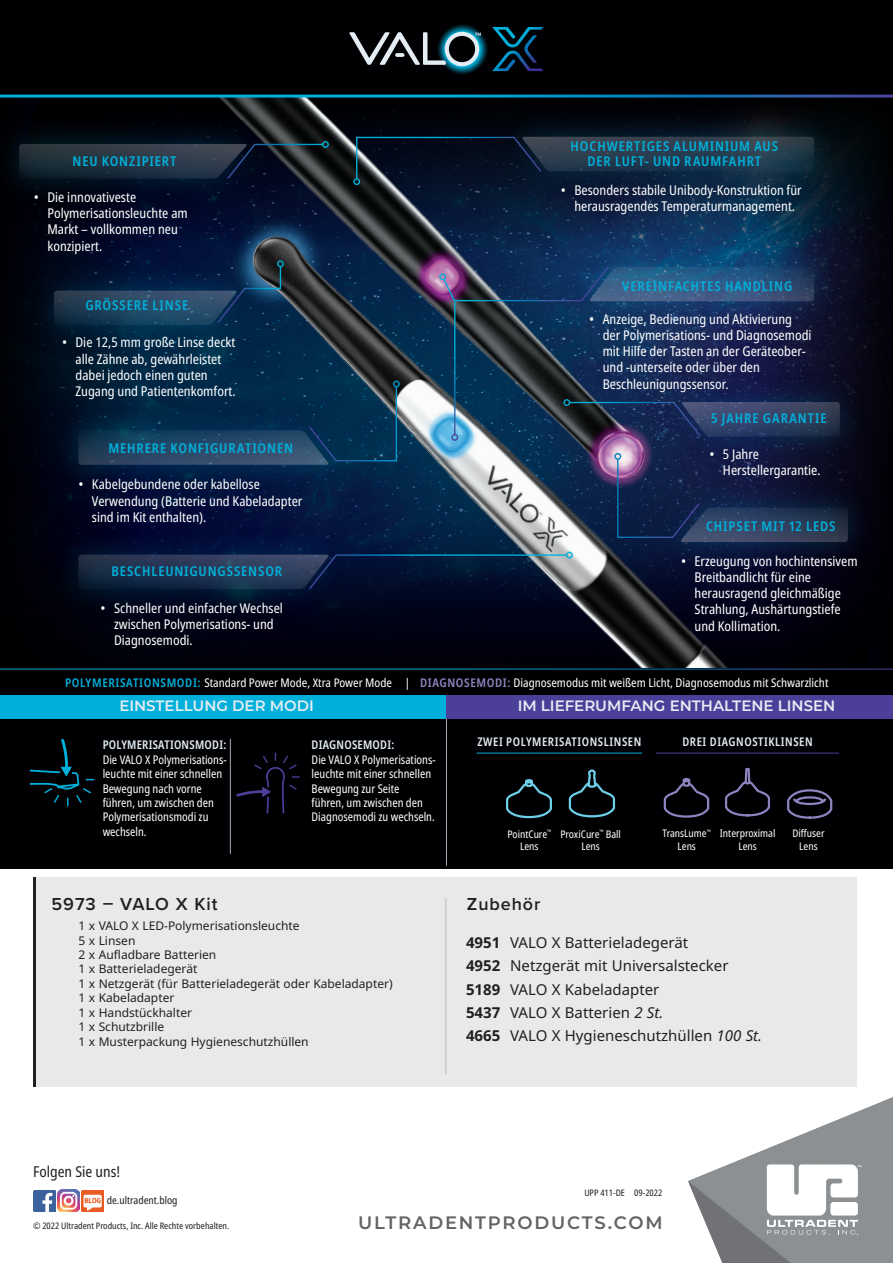
<style>
.page{position:relative;width:893px;height:1263px;background:#fff}
.page>*{position:absolute;margin:0;border:0;box-sizing:border-box;transform-origin:0 0}
.t1{font:600 18px "Montserrat";letter-spacing:.1em;color:#636366}
.t2{font:600 18px "Proxima Nova";letter-spacing:.05em;color:#231f20}
.t3{font:15px/23.1px "Noto Sans";color:#231f20}
.t4{font:600 15px "Montserrat";color:#e4ecf4}
.t5{font:condensed 15px "Noto Sans";color:#231f20}
.t6{font:condensed 13.5px/16.2px "Noto Sans";color:#fff}
.t7{font:600 condensed 13.5px/15px "Noto Sans";letter-spacing:.065em;color:#00b0da;text-align:center}
.t8{font:condensed 12px/14.4px "Noto Sans";color:#fff;scale:.96 1}
.t9{font:12px/14.4px "Noto Sans";color:#231f20}
.t10{font:condensed 12px "Noto Sans";color:#fff}
.t11{font:600 condensed 12px "Noto Sans";letter-spacing:.05em;color:#e4ecf4;scale:.96 1}
.t12{font:600 condensed 12px "Noto Sans";letter-spacing:.02em;color:#e4ecf4;scale:.96 1}
.t13{font:condensed 10.5px/12.6px "Noto Sans";color:#fff;text-align:center}
.t14{font:condensed 10.5px "Noto Sans";color:#231f20}
.t15{font:condensed 9px "Noto Sans";color:#231f20}
.s1{font-weight:600;color:#00b0da}
.s2{font-weight:600;color:#8e83be}
.s3{font-weight:700}
.s4{font-style:italic}
</style>
<div class="page">
<div style="left:0;top:695px;width:893px;height:173px;background:#000002"></div>
<svg style="left:846px;top:248px;width:47px;height:302px;background:#060510"></svg>
<svg style="left:0;top:248px;width:73px;height:302px;background:#00030d"></svg>
<svg style="left:0;top:98px;width:893px;height:150px;background:#01040a"></svg>
<div style="left:0;top:550px;width:893px;height:151px;background:#000002"></div>
<div style="left:0;top:0;width:893px;height:98px;background:#000002"></div>
<svg style="left:349px;top:24px;width:195px;height:51px"></svg>
<div style="left:36px;top:877px;width:821px;height:210px;background:#e9e9e9"></div>
<hr style="left:33px;top:877px;width:3px;height:210px;background:#231f20">
<hr style="left:445px;top:898px;width:1px;height:176px;background:#c7c8ca">
<img style="left:178px;top:146px;width:668px;height:523px">
<img style="left:73px;top:98px;width:653px;height:478px">
<div style="left:0;top:695px;width:446px;height:24px;background:#00b0da"></div>
<div style="left:446px;top:695px;width:447px;height:24px;background:#4c3f99"></div>
<hr style="left:446px;top:719px;width:1px;height:147px;background:#a8a9ad">
<svg style="left:236px;top:753px;width:64px;height:61px"></svg>
<hr style="left:477px;top:753px;width:165px;height:1px;background:#00b0da">
<hr style="left:656px;top:753px;width:183px;height:1px;background:#4c3f99">
<svg style="left:30px;top:739px;width:64px;height:67px"></svg>
<hr style="left:230px;top:739px;width:1px;height:115px;background:#a8a9ad">
<div style="left:439px;top:273px;width:7px;height:7px;border:1px solid #fff;border-radius:50%"></div>
<div style="left:565px;top:239px;width:277px;height:90px;background:#00b0da;opacity:.75"></div>
<svg style="left:442px;top:265px;width:372px;height:37px;background:#2c4a74"></svg>
<div style="left:614px;top:453px;width:7px;height:7px;border:1px solid #fff;border-radius:50%"></div>
<div style="left:656px;top:479px;width:220px;height:91px;background:#00b0da;opacity:.75"></div>
<svg style="left:616px;top:458px;width:232px;height:84px;background:#1d294c"></svg>
<div style="left:563px;top:399px;width:7px;height:7px;border:1px solid #fff;border-radius:50%"></div>
<div style="left:658px;top:374px;width:210px;height:91px;background:#00b0da;opacity:.75"></div>
<svg style="left:568px;top:401px;width:272px;height:37px;background:#2a3658"></svg>
<div style="left:277px;top:260px;width:7px;height:7px;border:1px solid #fff;border-radius:50%"></div>
<div style="left:27px;top:262px;width:234px;height:91px;background:#00b0da;opacity:.75"></div>
<svg style="left:54px;top:265px;width:228px;height:60px;background:#143250"></svg>
<div style="left:353px;top:178px;width:7px;height:7px;border:1px solid #fff;border-radius:50%"></div>
<div style="left:498px;top:109px;width:344px;height:90px;background:#00b0da;opacity:.75"></div>
<svg style="left:355px;top:136px;width:459px;height:44px;background:#192b3d"></svg>
<div style="left:322px;top:141px;width:7px;height:7px;border:1px solid #fff;border-radius:50%"></div>
<div style="left:0;top:116px;width:271px;height:91px;background:#00b0da;opacity:.75"></div>
<svg style="left:19px;top:143px;width:305px;height:37px;background:#202c3a"></svg>
<div style="left:566px;top:552px;width:7px;height:6px;border:1px solid #fff;border-radius:50%"></div>
<div style="left:51px;top:527px;width:302px;height:90px;background:#00b0da;opacity:.75"></div>
<svg style="left:78px;top:554px;width:490px;height:37px;background:#172a47"></svg>
<div style="left:393px;top:381px;width:7px;height:6px;border:1px solid #fff;border-radius:50%"></div>
<div style="left:51px;top:402px;width:302px;height:91px;background:#00b0da;opacity:.75"></div>
<svg style="left:78px;top:385px;width:320px;height:80px;background:#0e3453"></svg>
<svg style="left:663px;top:778px;width:47px;height:40px"></svg>
<svg style="left:506px;top:779px;width:46px;height:40px"></svg>
<svg style="left:568px;top:769px;width:48px;height:49px"></svg>
<svg style="left:787px;top:789px;width:46px;height:30px"></svg>
<svg style="left:724px;top:659px;width:47px;height:210px"></svg>
<hr style="left:454px;top:302px;width:1px;height:133px;background:#fff">
<div style="left:451px;top:434px;width:7px;height:7px;border:1px solid #fff;border-radius:50%"></div>
<div style="left:0;top:669px;width:893px;height:26px;background:#000002"></div>
<hr style="left:0;top:669px;width:893px;height:1px;background:#fff">
<hr style="left:0;top:95px;width:893px;height:3px;background:#fff">
<svg style="left:688px;top:1097px;width:205px;height:166px"></svg>
<img style="left:81px;top:1190px;width:22px;height:22px">
<img style="left:33px;top:1190px;width:22px;height:22px">
<img style="left:57px;top:1190px;width:22px;height:21px">
<p class="t7" style="left:73px;top:154px;width:105px">NEU KONZIPIERT</p>
<p class="t6" style="left:47px;top:189px;width:142px;text-indent:-14px">• Die innovativeste<br>Polymerisationsleuchte am<br>Markt – vollkommen neu konzipiert.</p>
<p class="t7" style="left:85px;top:298px;width:104px">GRÖSSERE LINSE</p>
<p class="t6" style="left:75px;top:335px;width:162px;text-indent:-14px">• Die 12,5 mm große Linse deckt alle Zähne ab, gewährleistet dabei jedoch einen guten<br>Zugang und Patientenkomfort.</p>
<p class="t7" style="left:108px;top:441px;width:186px">MEHRERE KONFIGURATIONEN</p>
<p class="t6" style="left:92px;top:477px;width:212px;text-indent:-14px">• Kabelgebundene oder kabellose<br>Verwendung (Batterie und Kabeladapter sind im Kit enthalten).</p>
<p class="t7" style="left:111px;top:564px;width:172px">BESCHLEUNIGUNGSSENSOR</p>
<p class="t6" style="left:114px;top:600px;width:170px;text-indent:-14px">• Schneller und einfacher Wechsel zwischen Polymerisations- und<br>Diagnosemodi.</p>
<p class="t7" style="left:571px;top:139px;width:209px">HOCHWERTIGES ALUMINIUM AUS<br>DER LUFT- UND RAUMFAHRT</p>
<p class="t6" style="left:561px;top:182px;width:242px;text-align:center">• Besonders stabile Unibody-Konstruktion für herausragendes Temperaturmanagement.</p>
<p class="t7" style="left:622px;top:279px;width:172px">VEREINFACHTES HANDLING</p>
<p class="t6" style="left:603px;top:311px;width:210px;text-indent:-14px">• Anzeige, Bedienung und Aktivierung der Polymerisations- und Diagnosemodi mit Hilfe der Tasten an der Geräteober&shy;und -unterseite oder über den Beschleunigungssensor.</p>
<p class="t7" style="left:711px;top:411px;width:117px">5 JAHRE GARANTIE</p>
<p class="t6" style="left:723px;top:446px;width:99px;text-indent:-14px">• 5 Jahre<br>Herstellergarantie.</p>
<p class="t7" style="left:706px;top:519px;width:131px">CHIPSET MIT 12 LEDS</p>
<p class="t6" style="left:695px;top:553px;width:164px;text-indent:-14px">• Erzeugung von hochintensivem<br>Breitbandlicht für eine herausragend gleichmäßige<br>Strahlung, Aushärtungstiefe und Kollimation.</p>
<p class="t10" style="left:65px;top:674px;width:765px"><span class="s1">POLYMERISATIONSMODI:</span> Standard Power Mode, Xtra Power Mode | <span class="s2">DIAGNOSEMODI:</span> Diagnosemodus mit weißem Licht, Diagnosemodus mit Schwarzlicht</p>
<p class="t4" style="left:119px;top:695px;width:196px">EINSTELLUNG DER MODI</p>
<p class="t4" style="left:518px;top:695px;width:319px">IM LIEFERUMFANG ENTHALTENE LINSEN</p>
<p class="t12" style="left:103px;top:737px;width:130px">POLYMERISATIONSMODI:</p>
<p class="t11" style="left:477px;top:733px;width:172px">ZWEI POLYMERISATIONSLINSEN</p>
<p class="t11" style="left:682px;top:733px;width:137px">DREI DIAGNOSTIKLINSEN</p>
<p class="t8" style="left:103px;top:753px;width:131px">Die VALO X Polymerisations&shy;leuchte mit einer schnellen<br>Bewegung nach vorne führen, um zwischen den<br>Polymerisationsmodi zu wechseln.</p>
<p class="t12" style="left:312px;top:737px;width:88px">DIAGNOSEMODI:</p>
<p class="t8" style="left:312px;top:753px;width:131px">Die VALO X Polymerisations&shy;leuchte mit einer schnellen<br>Bewegung zur Seite<br>führen, um zwischen den<br>Diagnosemodi zu wechseln.</p>
<p class="t13" style="left:507px;top:828px;width:45px">PointCure<sup>™<br></sup>Lens</p>
<p class="t13" style="left:560px;top:828px;width:62px">ProxiCure<sup>™</sup> Ball<br>Lens</p>
<p class="t13" style="left:662px;top:827px;width:50px">TransLume<sup>™<br></sup>Lens</p>
<p class="t13" style="left:720px;top:827px;width:57px">Interproximal<br>Lens</p>
<p class="t13" style="left:792px;top:827px;width:34px">Diffuser<br>Lens</p>
<h1 class="t2" style="left:52px;top:891px;width:167px">5973 – VALO X Kit</h1>
<p class="t9" style="left:79px;top:919px;width:316px">1 x VALO X LED-Polymerisationsleuchte<br>5 x Linsen<br>2 x Aufladbare Batterien<br>1 x Batterieladegerät<br>1 x Netzgerät (für Batterieladegerät oder Kabeladapter)<br>1 x Kabeladapter<br>1 x Handstückhalter<br>1 x Schutzbrille<br>1 x Musterpackung Hygieneschutzhüllen</p>
<p class="t5" style="left:33px;top:1161px;width:89px">Folgen Sie uns!</p>
<p class="t14" style="left:107px;top:1193px;width:72px">de.ultradent.blog</p>
<h1 class="t2" style="left:467px;top:891px;width:75px">Zubehör</h1>
<p class="t3" style="left:466px;top:932px;width:298px"><span class="s3">4951</span> VALO X Batterieladegerät<br><span class="s3">4952</span> Netzgerät mit Universalstecker<br><span class="s3">5189</span> VALO X Kabeladapter<br><span class="s3">5437</span> VALO X Batterien <span class="s4">2 St.<br></span><span class="s3">4665</span> VALO X Hygieneschutzhüllen <span class="s4">100 St.</span></p>
<p class="t15" style="left:584px;top:1187px;width:80px">UPP 411-DE 09-2022</p>
<p class="t15" style="left:33px;top:1219px;width:198px">© 2022 Ultradent Products, Inc. Alle Rechte vorbehalten.</p>
<h1 class="t1" style="left:358px;top:1210px;width:306px">ULTRADENTPRODUCTS.COM</h1>
</div>
